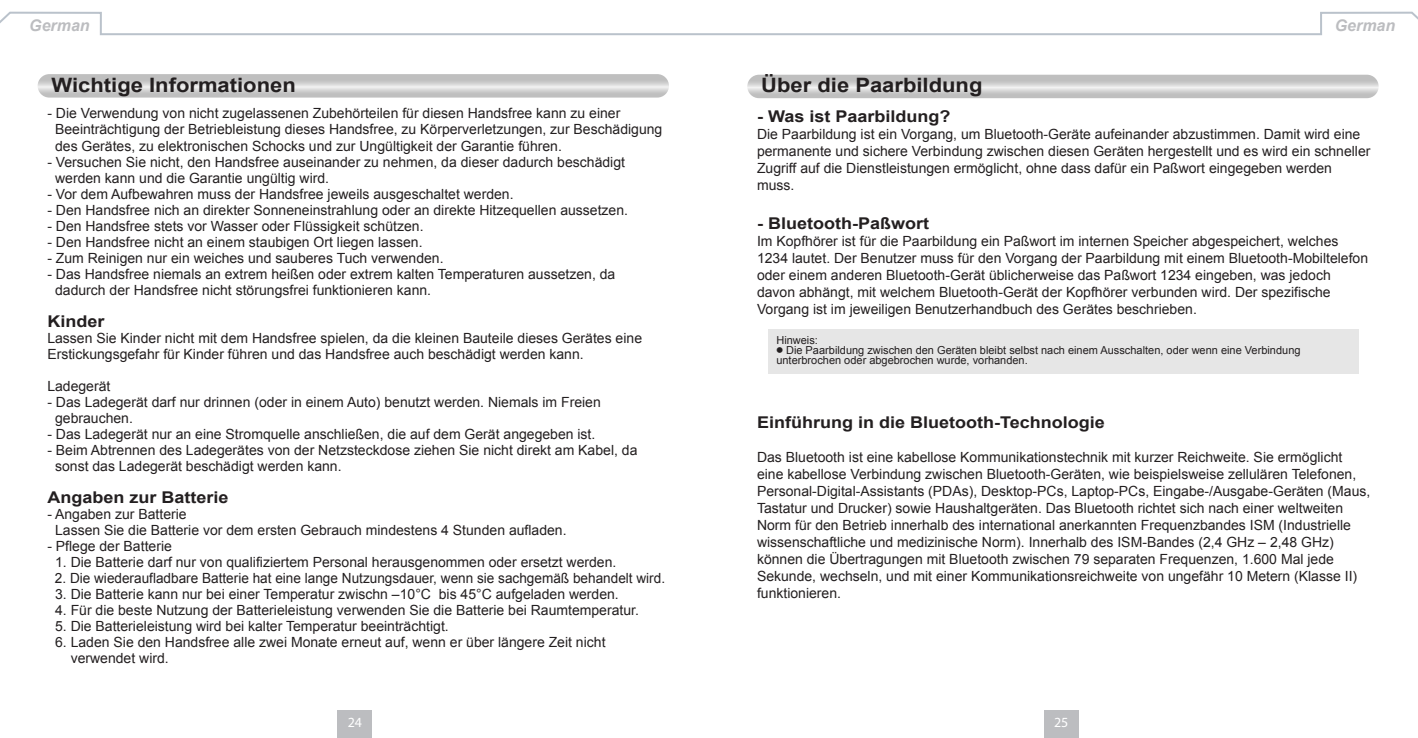
<style>
.page{position:relative;width:1418px;height:738px;background:#fff}
.page>*{position:absolute;margin:0;border:0;box-sizing:border-box;transform-origin:0 0}
.t1{font:700 19.8px "Arial";color:#231f20;scale:1.11 1}
.t2{font:700 16.2px "Arial";color:#231f20;scale:1.11 1}
.t3{font:italic 700 16px "Arial";color:#bcbdc0}
.t4{font:14px/17px "Arial";color:#231f20}
.t5{font:14px "Myriad";color:#fff}
.t6{font:11px/10px "Arial";color:#231f20}
</style>
<div class="page">
<div style="left:338px;top:709px;width:34px;height:28px;background:#bcbdc0"></div>
<svg style="left:0;top:11px;width:1417px;height:25px"></svg>
<div style="left:1044px;top:709px;width:34px;height:28px;background:#bcbdc0"></div>
<svg style="left:38px;top:74px;width:631px;height:23px;fill:#c6c6c6"></svg>
<svg style="left:747px;top:75px;width:631px;height:23px;fill:#c4c4c4"></svg>
<div style="left:768px;top:329px;width:590px;height:45px;background:#e6e6e6"></div>
<p class="t3" style="left:29px;top:15px;width:62px">German</p>
<p class="t3" style="left:1334px;top:15px;width:62px">German</p>
<h1 class="t1" style="left:51px;top:72px;width:222px">Wichtige Informationen</h1>
<p class="t4" style="left:55px;top:106px;width:608px;line-height:16px;text-indent:-8px">- Die Verwendung von nicht zugelassenen Zubehörteilen für diesen Handsfree kann zu einer<br>Beeinträchtigung der Betriebleistung dieses Handsfree, zu Körperverletzungen, zur Beschädigung des Gerätes, zu elektronischen Schocks und zur Ungültigkeit der Garantie führen.</p>
<p class="t4" style="left:55px;top:154px;width:571px;line-height:16px;text-indent:-8px">- Versuchen Sie nicht, den Handsfree auseinander zu nehmen, da dieser dadurch beschädigt werden kann und die Garantie ungültig wird.</p>
<p class="t4" style="left:47px;top:185px;width:468px">- Vor dem Aufbewahren muss der Handsfree jeweils ausgeschaltet werden.</p>
<p class="t4" style="left:47px;top:201px;width:582px">- Den Handsfree nich an direkter Sonneneinstrahlung oder an direkte Hitzequellen aussetzen.</p>
<p class="t4" style="left:47px;top:217px;width:378px">- Den Handsfree stets vor Wasser oder Flüssigkeit schützen.</p>
<p class="t4" style="left:47px;top:233px;width:377px">- Den Handsfree nicht an einem staubigen Ort liegen lassen.</p>
<p class="t4" style="left:47px;top:249px;width:398px">- Zum Reinigen nur ein weiches und sauberes Tuch verwenden.</p>
<p class="t4" style="left:55px;top:266px;width:561px;line-height:16px;text-indent:-8px">- Das Handsfree niemals an extrem heißen oder extrem kalten Temperaturen aussetzen, da dadurch der Handsfree nicht störungsfrei funktionieren kann.</p>
<p class="t2" style="left:47px;top:310px;width:53px">Kinder</p>
<p class="t4" style="left:47px;top:330px;width:596px;line-height:16px">Lassen Sie Kinder nicht mit dem Handsfree spielen, da die kleinen Bauteile dieses Gerätes eine<br>Erstickungsgefahr für Kinder führen und das Handsfree auch beschädigt werden kann.</p>
<p class="t4" style="left:47px;top:377px;width:65px">Ladegerät</p>
<p class="t4" style="left:55px;top:394px;width:547px;line-height:16px;text-indent:-8px">- Das Ladegerät darf nur drinnen (oder in einem Auto) benutzt werden. Niemals im Freien gebrauchen.</p>
<p class="t4" style="left:47px;top:425px;width:549px">- Das Ladegerät nur an eine Stromquelle anschließen, die auf dem Gerät angegeben ist.</p>
<p class="t4" style="left:55px;top:442px;width:584px;line-height:16px;text-indent:-8px">- Beim Abtrennen des Ladegerätes von der Netzsteckdose ziehen Sie nicht direkt am Kabel, da sonst das Ladegerät beschädigt werden kann.</p>
<p class="t2" style="left:47px;top:486px;width:165px">Angaben zur Batterie</p>
<p class="t4" style="left:55px;top:506px;width:513px;line-height:16px;text-indent:-8px">- Angaben zur Batterie<br>Lassen Sie die Batterie vor dem ersten Gebrauch mindestens 4 Stunden aufladen.</p>
<p class="t4" style="left:47px;top:537px;width:126px">- Pflege der Batterie</p>
<p class="t4" style="left:55px;top:553px;width:563px">1. Die Batterie darf nur von qualifiziertem Personal herausgenommen oder ersetzt werden.</p>
<p class="t4" style="left:55px;top:569px;width:611px">2. Die wiederaufladbare Batterie hat eine lange Nutzungsdauer, wenn sie sachgemäß behandelt wird.</p>
<p class="t4" style="left:55px;top:585px;width:565px">3. Die Batterie kann nur bei einer Temperatur zwischn –10°C bis 45°C aufgeladen werden.</p>
<p class="t4" style="left:55px;top:601px;width:585px">4. Für die beste Nutzung der Batterieleistung verwenden Sie die Batterie bei Raumtemperatur.</p>
<p class="t4" style="left:55px;top:617px;width:395px">5. Die Batterieleistung wird bei kalter Temperatur beeinträchtigt.</p>
<p class="t4" style="left:71px;top:634px;width:536px;line-height:16px;text-indent:-16px">6. Laden Sie den Handsfree alle zwei Monate erneut auf, wenn er über längere Zeit nicht verwendet wird.</p>
<h1 class="t1" style="left:761px;top:72px;width:201px">Über die Paarbildung</h1>
<p class="t2" style="left:757px;top:105px;width:176px">- Was ist Paarbildung?</p>
<p class="t4" style="left:757px;top:125px;width:615px">Die Paarbildung ist ein Vorgang, um Bluetooth-Geräte aufeinander abzustimmen. Damit wird eine permanente und sichere Verbindung zwischen diesen Geräten hergestellt und es wird ein schneller Zugriff auf die Dienstleistungen ermöglicht, ohne dass dafür ein Paßwort eingegeben werden muss.</p>
<p class="t2" style="left:757px;top:212px;width:156px">- Bluetooth-Paßwort</p>
<p class="t4" style="left:757px;top:232px;width:612px">Im Kopfhörer ist für die Paarbildung ein Paßwort im internen Speicher abgespeichert, welches 1234 lautet. Der Benutzer muss für den Vorgang der Paarbildung mit einem Bluetooth-Mobiltelefon oder einem anderen Bluetooth-Gerät üblicherweise das Paßwort 1234 eingeben, was jedoch davon abhängt, mit welchem Bluetooth-Gerät der Kopfhörer verbunden wird. Der spezifische Vorgang ist im jeweiligen Benutzerhandbuch des Gerätes beschrieben.</p>
<p class="t6" style="left:776px;top:334px;width:43px">Hinweis:</p>
<p class="t6" style="left:776px;top:344px;width:525px"><sup>●</sup> Die Paarbildung zwischen den Geräten bleibt selbst nach einem Ausschalten, oder wenn eine Verbindung unterbrochen oder abgebrochen wurde, vorhanden.</p>
<p class="t2" style="left:757px;top:411px;width:315px">Einführung in die Bluetooth-Technologie</p>
<p class="t4" style="left:757px;top:448px;width:615px">Das Bluetooth ist eine kabellose Kommunikationstechnik mit kurzer Reichweite. Sie ermöglicht eine kabellose Verbindung zwischen Bluetooth-Geräten, wie beispielsweise zellulären Telefonen, Personal-Digital-Assistants (PDAs), Desktop-PCs, Laptop-PCs, Eingabe-/Ausgabe-Geräten (Maus, Tastatur und Drucker) sowie Haushaltgeräten. Das Bluetooth richtet sich nach einer weltweiten Norm für den Betrieb innerhalb des international anerkannten Frequenzbandes ISM (Industrielle wissenschaftliche und medizinische Norm). Innerhalb des ISM-Bandes (2,4 GHz – 2,48 GHz) können die Übertragungen mit Bluetooth zwischen 79 separaten Frequenzen, 1.600 Mal jede Sekunde, wechseln, und mit einer Kommunikationsreichweite von ungefähr 10 Metern (Klasse II) funktionieren.</p>
<p class="t5" style="left:348px;top:714px;width:16px">24</p>
<p class="t5" style="left:1054px;top:714px;width:16px">25</p>
</div>
